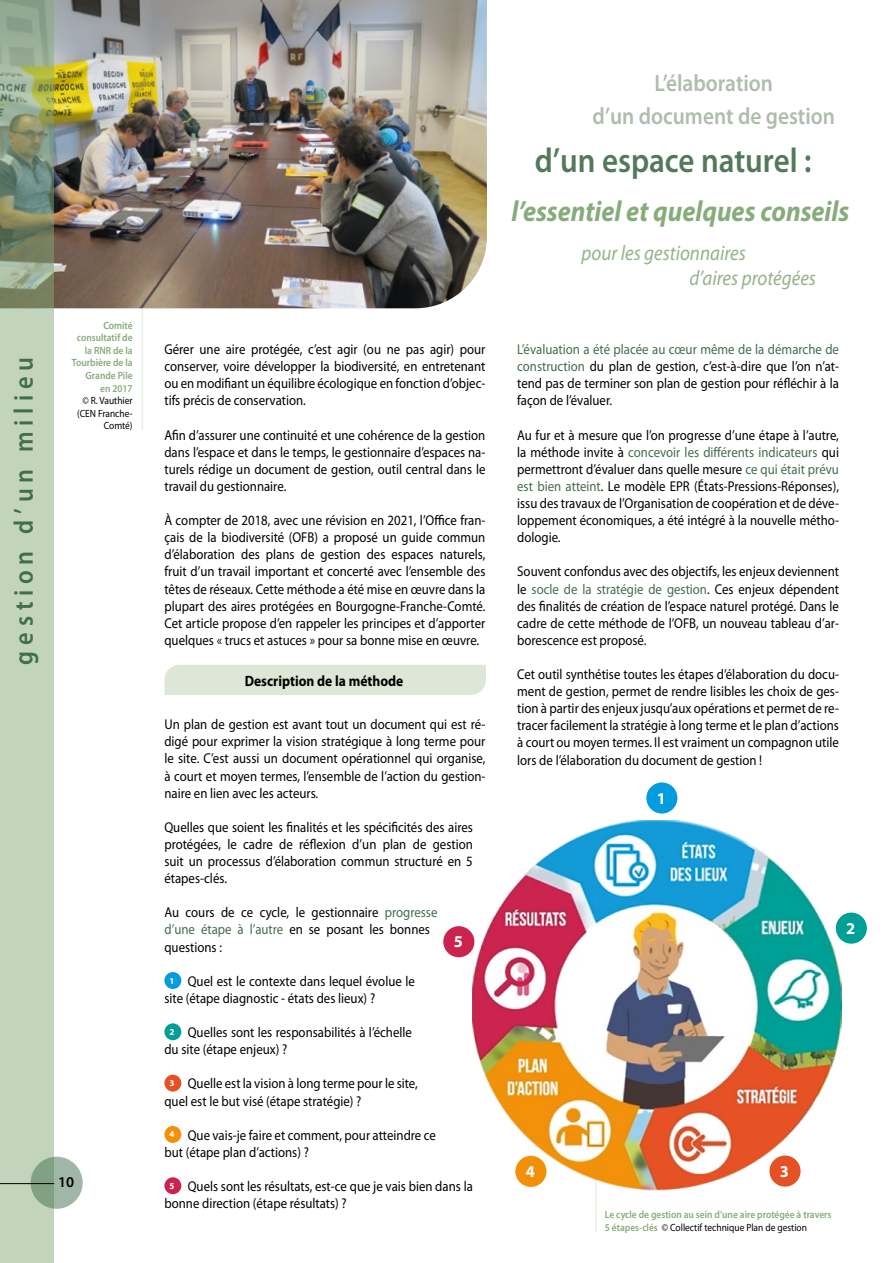
<style>
.page{position:relative;width:893px;height:1263px;background:#fff}
.page>*{position:absolute;margin:0;border:0;box-sizing:border-box;transform-origin:0 0}
.t1{font:600 34.5px "Myriad Pro";color:#53795b;scale:.9 1}
.t2{font:italic 700 28.95px "Myriad Pro";color:#85ac79;scale:.9 1}
.t3{font:600 27px "Myriad Pro";letter-spacing:.24em;color:#416e4d;scale:.9 1}
.t4{font:600 23.7px/33px "Myriad Pro";color:#b0bcad;text-align:center;scale:.9 1}
.t5{font:italic 21px/25.2px "Myriad Pro";color:#93b486;scale:.9 1}
.t6{font:700 16.5px "Myriad Pro";color:#fff}
.t7{font:700 15px "Myriad Pro";color:#000;scale:.9 1}
.t8{font:600 15px "Myriad Pro";color:#000}
.t9{font:14.25px/17.1px "Myriad Pro";color:#000;text-align:justify;scale:.9 1}
.t10{font:600 10.5px/12.6px "Myriad Pro";color:#85ac79;text-align:right;scale:.9 1}
.t11{font:10.5px/12.6px "Myriad Pro";color:#000;text-align:right;scale:.9 1}
.s1{color:#416e4d}
.s2{font-weight:400;color:#000}
</style>
<div class="page">
<hr style="left:595px;top:1140px;width:2px;height:92px;background:#e9eee5">
<hr style="left:142px;top:292px;width:1px;height:137px;background:#e9eee5">
<img style="left:54px;top:0;width:433px;height:308px">
<svg style="left:0;top:0;width:54px;height:1263px;background:#b3c6ab"></svg>
<svg style="left:31px;top:1157px;width:52px;height:52px;background:#94ad98"></svg>
<hr style="left:0;top:1183px;width:54px;height:1px;background:#000">
<div style="left:164px;top:665px;width:322px;height:30px;background:#dee6d7"></div>
<div style="left:164px;top:972px;width:17px;height:17px;background:#039cdf;border-radius:50%"></div>
<div style="left:164px;top:1023px;width:17px;height:17px;background:#019f96;border-radius:50%"></div>
<div style="left:164px;top:1075px;width:17px;height:16px;background:#e65124;border-radius:50%"></div>
<div style="left:164px;top:1126px;width:17px;height:17px;background:#f29108;border-radius:50%"></div>
<div style="left:164px;top:1177px;width:17px;height:17px;background:#ca234e;border-radius:50%"></div>
<img style="left:473px;top:820px;width:369px;height:371px">
<div style="left:646px;top:782px;width:31px;height:31px;background:#039cdf;border-radius:50%"></div>
<div style="left:836px;top:912px;width:31px;height:32px;background:#019f96;border-radius:50%"></div>
<div style="left:769px;top:1155px;width:31px;height:32px;background:#e65124;border-radius:50%"></div>
<div style="left:515px;top:1156px;width:31px;height:31px;background:#f29108;border-radius:50%"></div>
<div style="left:443px;top:926px;width:31px;height:31px;background:#ca234e;border-radius:50%"></div>
<h3 class="t3" style="left:6px;top:665px;width:343px;rotate:-90deg">gestion d’un milieu</h3>
<p class="t10" style="left:72px;top:318px;width:69px">Comité consultatif de la RNR de la<br>Tourbière de la<br>Grande Pile<br>en 2017</p>
<p class="t11" style="left:77px;top:394px;width:63px">© R. Vauthier (CEN Franche-<br>Comté)</p>
<p class="t8" style="left:58px;top:1173px;width:18px">10</p>
<p class="t9" style="left:164px;top:340px;width:358px">Gérer une aire protégée, c’est agir (ou ne pas agir) pour conserver, voire développer la biodiversité, en entretenant ou en modifiant un équilibre écologique en fonction d’objec&shy;tifs précis de conservation.</p>
<p class="t9" style="left:164px;top:426px;width:358px">Afin d’assurer une continuité et une cohérence de la gestion dans l’espace et dans le temps, le gestionnaire d’espaces na&shy;turels rédige un document de gestion, outil central dans le travail du gestionnaire.</p>
<p class="t9" style="left:164px;top:511px;width:358px">À compter de 2018, avec une révision en 2021, l’Office fran&shy;çais de la biodiversité (OFB) a proposé un guide commun d’élaboration des plans de gestion des espaces naturels, fruit d’un travail important et concerté avec l’ensemble des têtes de réseaux. Cette méthode a été mise en œuvre dans la plupart des aires protégées en Bourgogne-Franche-Comté.<br>Cet article propose d’en rappeler les principes et d’apporter quelques « trucs et astuces » pour sa bonne mise en œuvre.</p>
<p class="t7" style="left:245px;top:671px;width:178px">Description de la méthode</p>
<p class="t9" style="left:164px;top:716px;width:358px">Un plan de gestion est avant tout un document qui est ré&shy;digé pour exprimer la vision stratégique à long terme pour le site. C’est aussi un document opérationnel qui organise, à court et moyen termes, l’ensemble de l’action du gestion&shy;naire en lien avec les acteurs.</p>
<p class="t9" style="left:164px;top:818px;width:344px">Quelles que soient les finalités et les spécificités des aires protégées, le cadre de réflexion d’un plan de gestion suit un processus d’élaboration commun structuré en 5 étapes-clés.</p>
<p class="t9" style="left:164px;top:904px;width:305px;text-align:left">Au cours de ce cycle, le gestionnaire <span class="s1">progresse d’une étape à l’autre</span> en se posant les bonnes questions :</p>
<p class="t9" style="left:164px;top:972px;width:280px;text-indent:5px"><sup>1</sup> Quel est le contexte dans lequel évolue le site (étape diagnostic - états des lieux) ?</p>
<p class="t9" style="left:164px;top:1023px;width:277px;text-indent:5px"><sup>2</sup> Quelles sont les responsabilités à l’échelle du site (étape enjeux) ?</p>
<p class="t9" style="left:164px;top:1075px;width:283px;text-indent:5px"><sup>3</sup> Quelle est la vision à long terme pour le site, quel est le but visé (étape stratégie) ?</p>
<p class="t9" style="left:164px;top:1126px;width:303px;text-indent:5px"><sup>4</sup> Que vais-je faire et comment, pour atteindre ce but (étape plan d’actions) ?</p>
<p class="t9" style="left:164px;top:1177px;width:344px;text-indent:5px"><sup>5</sup> Quels sont les résultats, est-ce que je vais bien dans la bonne direction (étape résultats) ?</p>
<p class="t6" style="left:454px;top:931px;width:11px">5</p>
<h3 class="t4" style="left:593px;top:66px;width:271px">L’élaboration<br>d’un document de gestion</h3>
<h1 class="t1" style="left:535px;top:138px;width:309px">d’un espace naturel :</h1>
<h2 class="t2" style="left:511px;top:192px;width:377px">l’essentiel et quelques conseils</h2>
<h3 class="t5" style="left:689px;top:240px;width:142px;text-indent:-108px">pour les gestionnaires<br>d’aires protégées</h3>
<p class="t9" style="left:517px;top:340px;width:359px"><span class="s1">L’évaluation a été placée au cœur même de la démarche de construction</span> du plan de gestion, c’est-à-dire que l’on n’at&shy;tend pas de terminer son plan de gestion pour réfléchir à la façon de l’évaluer.</p>
<p class="t9" style="left:517px;top:426px;width:359px">Au fur et à mesure que l’on progresse d’une étape à l’autre, la méthode invite à <span class="s1">concevoir les différents indicateurs</span> qui permettront d’évaluer dans quelle mesure <span class="s1">ce qui était prévu est bien atteint</span>. Le modèle EPR (États-Pressions-Réponses), issu des travaux de l’Organisation de coopération et de déve&shy;loppement économiques, a été intégré à la nouvelle métho&shy;dologie.</p>
<p class="t9" style="left:517px;top:563px;width:359px">Souvent confondus avec des objectifs, les enjeux deviennent le <span class="s1">socle de la stratégie de gestion</span>. Ces enjeux dépendent des finalités de création de l’espace naturel protégé. Dans le cadre de cette méthode de l’OFB, un nouveau tableau d’ar&shy;borescence est proposé.</p>
<p class="t9" style="left:517px;top:665px;width:359px">Cet outil synthétise toutes les étapes d’élaboration du docu&shy;ment de gestion, permet de rendre lisibles les choix de ges&shy;tion à partir des enjeux jusqu’aux opérations et permet de re&shy;tracer facilement la stratégie à long terme et le plan d’actions à court ou moyen termes. Il est vraiment un compagnon utile lors de l’élaboration du document de gestion !</p>
<p class="t6" style="left:657px;top:787px;width:11px">1</p>
<p class="t6" style="left:846px;top:917px;width:11px">2</p>
<p class="t6" style="left:526px;top:1160px;width:11px">4</p>
<p class="t6" style="left:780px;top:1160px;width:11px">3</p>
<p class="t10" style="left:605px;top:1208px;width:253px;text-align:left">Le cycle de gestion au sein d’une aire protégée à travers<br>5 étapes-clés <span class="s2">© Collectif technique Plan de gestion</span></p>
</div>
